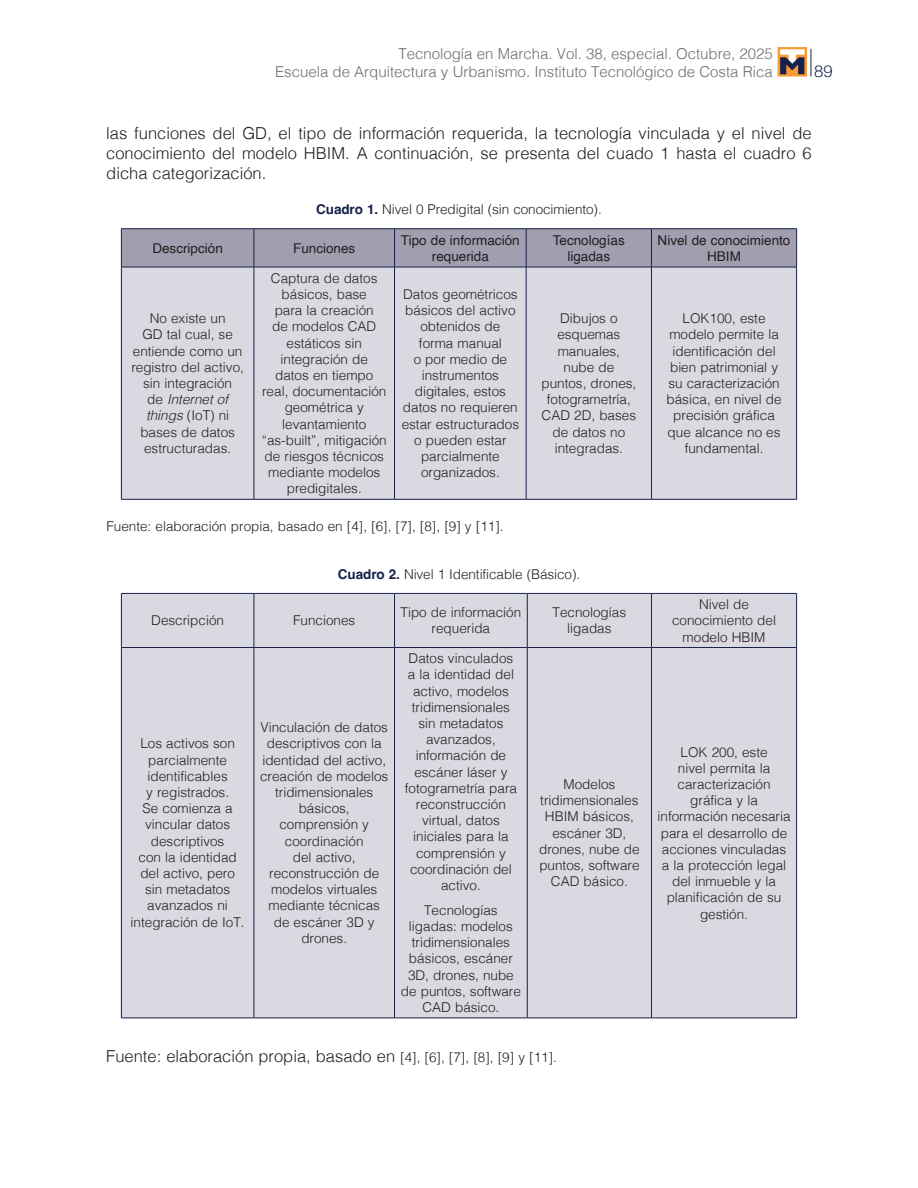
<style>
.page{position:relative;width:918px;height:1188px;background:#fff}
.page>*{position:absolute;margin:0;border:0;box-sizing:border-box;transform-origin:0 0}
.t1{font:300 16.5px/19.8px "Helvetica";color:#231f20;text-align:justify}
.t2{font:300 16.5px "Helvetica Neue";color:#17214b}
.t3{font:300 15px/18px "Helvetica";color:#6c6d70;text-align:right}
.t4{font:300 13.5px/16.2px "Helvetica";color:#231f20;text-align:center}
.t5{font:13.5px/16.2px "Helvetica";color:#231f20;text-align:center}
.s1{font-weight:700;color:#17214b}
.s2{font-style:italic}
.s3{font-size:13.5px}
</style>
<div class="page">
<svg style="left:811px;top:49px;width:1px;height:28px"></svg>
<svg style="left:778px;top:47px;width:29px;height:30px"></svg>
<svg style="left:780px;top:49px;width:24px;height:25px"></svg>
<div style="left:122px;top:229px;width:674px;height:38px;background:#a19eb0"></div>
<div style="left:122px;top:268px;width:674px;height:231px;background:#dad8e0"></div>
<hr style="left:121px;top:228px;width:133px;height:1px;background:#17214b">
<hr style="left:121px;top:229px;width:1px;height:38px;background:#17214b">
<hr style="left:254px;top:228px;width:141px;height:1px;background:#17214b">
<hr style="left:254px;top:229px;width:1px;height:38px;background:#17214b">
<hr style="left:395px;top:228px;width:131px;height:1px;background:#17214b">
<hr style="left:394px;top:229px;width:1px;height:38px;background:#17214b">
<hr style="left:526px;top:228px;width:125px;height:1px;background:#17214b">
<hr style="left:526px;top:229px;width:1px;height:38px;background:#17214b">
<hr style="left:651px;top:228px;width:146px;height:1px;background:#17214b">
<hr style="left:651px;top:229px;width:1px;height:38px;background:#17214b">
<hr style="left:796px;top:229px;width:1px;height:38px;background:#17214b">
<hr style="left:121px;top:267px;width:133px;height:1px;background:#17214b">
<hr style="left:121px;top:267px;width:1px;height:232px;background:#17214b">
<hr style="left:254px;top:267px;width:141px;height:1px;background:#17214b">
<hr style="left:254px;top:267px;width:1px;height:232px;background:#17214b">
<hr style="left:395px;top:267px;width:131px;height:1px;background:#17214b">
<hr style="left:394px;top:267px;width:1px;height:232px;background:#17214b">
<hr style="left:526px;top:267px;width:125px;height:1px;background:#17214b">
<hr style="left:526px;top:267px;width:1px;height:232px;background:#17214b">
<hr style="left:651px;top:267px;width:146px;height:1px;background:#17214b">
<hr style="left:651px;top:267px;width:1px;height:232px;background:#17214b">
<hr style="left:796px;top:267px;width:1px;height:232px;background:#17214b">
<hr style="left:121px;top:499px;width:133px;height:1px;background:#17214b">
<hr style="left:254px;top:499px;width:141px;height:1px;background:#17214b">
<hr style="left:395px;top:499px;width:131px;height:1px;background:#17214b">
<hr style="left:526px;top:499px;width:125px;height:1px;background:#17214b">
<hr style="left:651px;top:499px;width:146px;height:1px;background:#17214b">
<div style="left:122px;top:594px;width:674px;height:424px;background:#dad8e0"></div>
<hr style="left:121px;top:593px;width:133px;height:1px;background:#17214b">
<hr style="left:121px;top:594px;width:1px;height:53px;background:#17214b">
<hr style="left:254px;top:593px;width:141px;height:1px;background:#17214b">
<hr style="left:254px;top:594px;width:1px;height:53px;background:#17214b">
<hr style="left:395px;top:593px;width:132px;height:1px;background:#17214b">
<hr style="left:394px;top:594px;width:1px;height:53px;background:#17214b">
<hr style="left:527px;top:593px;width:124px;height:1px;background:#17214b">
<hr style="left:527px;top:594px;width:1px;height:53px;background:#17214b">
<hr style="left:651px;top:593px;width:146px;height:1px;background:#17214b">
<hr style="left:651px;top:594px;width:1px;height:53px;background:#17214b">
<hr style="left:796px;top:594px;width:1px;height:53px;background:#17214b">
<hr style="left:121px;top:647px;width:133px;height:1px;background:#17214b">
<hr style="left:121px;top:648px;width:1px;height:370px;background:#17214b">
<hr style="left:254px;top:647px;width:141px;height:1px;background:#17214b">
<hr style="left:254px;top:648px;width:1px;height:370px;background:#17214b">
<hr style="left:395px;top:647px;width:132px;height:1px;background:#17214b">
<hr style="left:394px;top:648px;width:1px;height:370px;background:#17214b">
<hr style="left:527px;top:647px;width:124px;height:1px;background:#17214b">
<hr style="left:527px;top:648px;width:1px;height:370px;background:#17214b">
<hr style="left:651px;top:647px;width:146px;height:1px;background:#17214b">
<hr style="left:651px;top:648px;width:1px;height:370px;background:#17214b">
<hr style="left:796px;top:648px;width:1px;height:370px;background:#17214b">
<hr style="left:121px;top:1018px;width:133px;height:1px;background:#17214b">
<hr style="left:254px;top:1018px;width:141px;height:1px;background:#17214b">
<hr style="left:395px;top:1018px;width:132px;height:1px;background:#17214b">
<hr style="left:527px;top:1018px;width:124px;height:1px;background:#17214b">
<hr style="left:651px;top:1018px;width:146px;height:1px;background:#17214b">
<p class="t3" style="left:275px;top:43px;width:499px">Tecnología en Marcha. Vol. 38, especial. Octubre, 2025<br>Escuela de Arquitectura y Urbanismo. Instituto Tecnológico de Costa Rica</p>
<p class="t2" style="left:814px;top:57px;width:20px">89</p>
<p class="t1" style="left:106px;top:122px;width:707px">las funciones del GD, el tipo de información requerida, la tecnología vinculada y el nivel de conocimiento del modelo HBIM. A continuación, se presenta del cuado 1 hasta el cuadro 6 dicha categorización.</p>
<p class="t4" style="left:316px;top:200px;width:287px"><span class="s1">Cuadro 1.</span> Nivel 0 Predigital (sin conocimiento).</p>
<p class="t5" style="left:152px;top:241px;width:72px">Descripción</p>
<p class="t5" style="left:293px;top:241px;width:64px">Funciones</p>
<p class="t5" style="left:401px;top:232px;width:120px">Tipo de información requerida</p>
<p class="t5" style="left:553px;top:232px;width:74px">Tecnologías ligadas</p>
<p class="t5" style="left:658px;top:232px;width:134px">Nivel de conocimiento<br>HBIM</p>
<p class="t4" style="left:131px;top:309px;width:114px">No existe un<br>GD tal cual, se entiende como un registro del activo, sin integración<br>de <span class="s2">Internet of things</span> (IoT) ni bases de datos estructuradas.</p>
<p class="t4" style="left:262px;top:269px;width:126px">Captura de datos básicos, base<br>para la creación<br>de modelos CAD estáticos sin integración de<br>datos en tiempo real, documentación geométrica y levantamiento “as-built”, mitigación de riesgos técnicos mediante modelos predigitales.</p>
<p class="t4" style="left:402px;top:285px;width:119px">Datos geométricos básicos del activo obtenidos de forma manual<br>o por medio de instrumentos digitales, estos datos no requieren estar estructurados o pueden estar parcialmente organizados.</p>
<p class="t4" style="left:541px;top:309px;width:96px">Dibujos o esquemas manuales, nube de puntos, drones, fotogrametría,<br>CAD 2D, bases de datos no integradas.</p>
<p class="t4" style="left:667px;top:309px;width:117px">LOK100, este modelo permite la identificación del bien patrimonial y su caracterización básica, en nivel de precisión gráfica que alcance no es fundamental.</p>
<p class="t4" style="left:106px;top:517px;width:399px">Fuente: elaboración propia, basado en [4], [6], [7], [8], [9] y [11].</p>
<p class="t4" style="left:338px;top:565px;width:244px"><span class="s1">Cuadro 2.</span> Nivel 1 Identificable (Básico).</p>
<p class="t4" style="left:151px;top:611px;width:74px">Descripción</p>
<p class="t4" style="left:293px;top:611px;width:64px">Funciones</p>
<p class="t4" style="left:401px;top:603px;width:122px">Tipo de información requerida</p>
<p class="t4" style="left:553px;top:603px;width:75px">Tecnologías ligadas</p>
<p class="t4" style="left:672px;top:595px;width:105px">Nivel de conocimiento del modelo HBIM</p>
<p class="t4" style="left:131px;top:735px;width:116px">Los activos son parcialmente identificables<br>y registrados.<br>Se comienza a vincular datos descriptivos<br>con la identidad del activo, pero sin metadatos avanzados ni integración de IoT.</p>
<p class="t4" style="left:260px;top:718px;width:130px">Vinculación de datos descriptivos con la identidad del activo, creación de modelos tridimensionales básicos, comprensión y coordinación<br>del activo, reconstrucción de modelos virtuales mediante técnicas de escáner 3D y drones.</p>
<p class="t4" style="left:405px;top:649px;width:114px">Datos vinculados a la identidad del activo, modelos tridimensionales sin metadatos avanzados, información de escáner láser y fotogrametría para reconstrucción virtual, datos iniciales para la comprensión y coordinación del activo.</p>
<p class="t4" style="left:401px;top:901px;width:122px">Tecnologías ligadas: modelos tridimensionales básicos, escáner<br>3D, drones, nube de puntos, software<br>CAD básico.</p>
<p class="t4" style="left:539px;top:775px;width:102px">Modelos tridimensionales<br>HBIM básicos, escáner 3D, drones, nube de puntos, software<br>CAD básico.</p>
<p class="t1" style="left:106px;top:1045px;width:452px">Fuente: elaboración propia, basado en <span class="s3">[4], [6], [7], [8], [9] y [11].</span></p>
<p class="t4" style="left:658px;top:743px;width:135px">LOK 200, este<br>nivel permita la caracterización gráfica y la información necesaria para el desarrollo de acciones vinculadas a la protección legal del inmueble y la planificación de su gestión.</p>
</div>
